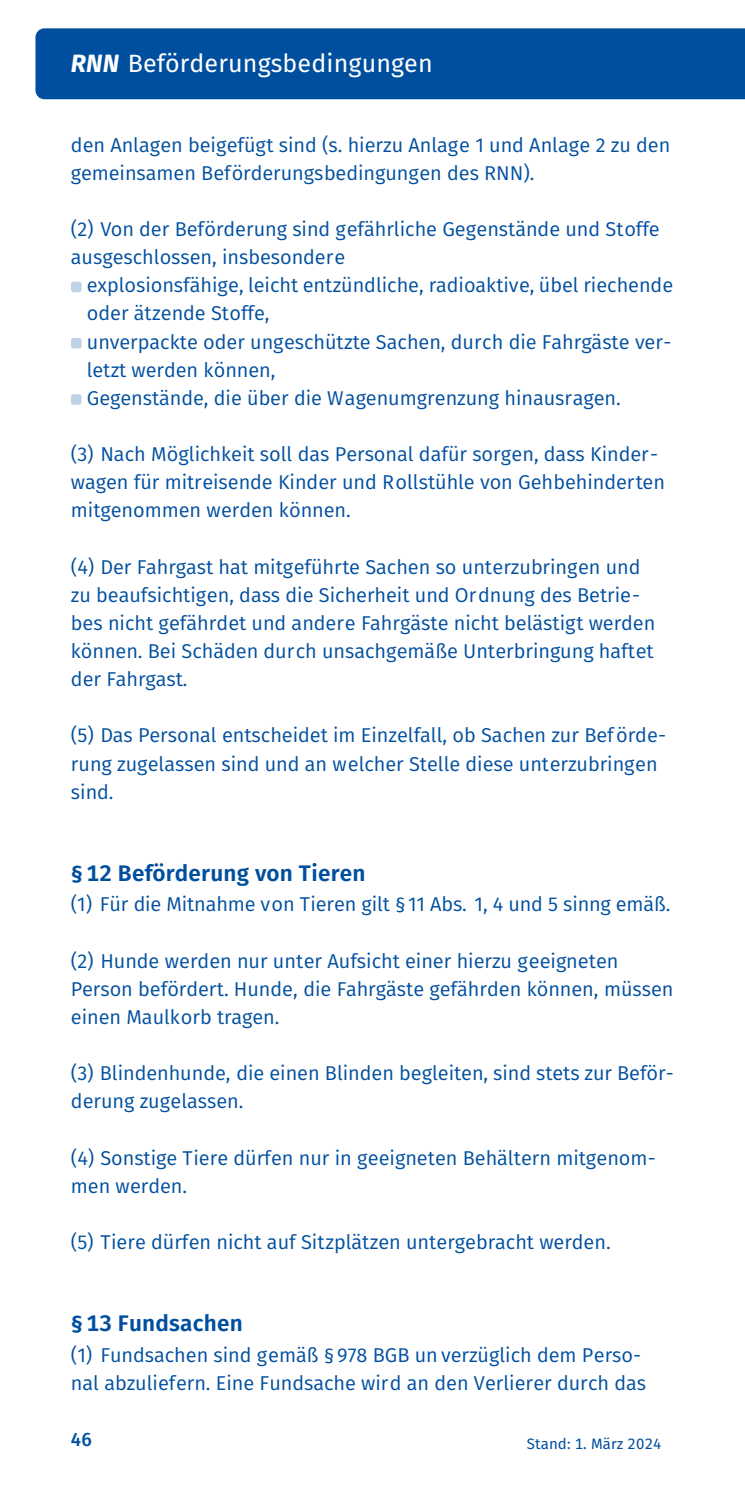
<style>
.page{position:relative;width:745px;height:1489px;background:#fff}
.page>*{position:absolute;margin:0;border:0;box-sizing:border-box;transform-origin:0 0}
.t1{font:25px "Fira Sans";letter-spacing:.005em;color:#fff}
.t2{font:600 22.5px "Fira Sans";letter-spacing:.01em;color:#004f9f}
.t3{font:20px/28px "Fira Sans";color:#004f9f}
.t4{font:500 18.75px "Fira Sans";color:#004f9f}
.t5{font:15px "Fira Sans";letter-spacing:.005em;color:#004f9f}
.s1{font-weight:700;font-style:italic}
</style>
<div class="page">
<div style="left:35px;top:28px;width:709px;height:71px;background:#004f9f"></div>
<div style="left:71px;top:281px;width:10px;height:11px;background:#bfd3e7;border-radius:3px"></div>
<div style="left:71px;top:338px;width:10px;height:10px;background:#bfd3e7;border-radius:3px"></div>
<div style="left:71px;top:394px;width:10px;height:11px;background:#bfd3e7;border-radius:3px"></div>
<p class="t1" style="left:71px;top:45px;width:363px"><span class="s1">RNN</span> Beförderungsbedingungen</p>
<p class="t3" style="left:71px;top:130px;width:600px">den Anlagen beigefügt sind (s. hierzu Anlage 1 und Anlage 2 zu den gemeinsamen Beförderungsbedingungen des RNN).</p>
<p class="t3" style="left:71px;top:214px;width:590px">(2) Von der Beförderung sind gefährliche Gegenstände und Stoffe ausgeschlossen, insbesondere</p>
<p class="t3" style="left:87px;top:271px;width:587px">explosionsfähige, leicht entzündliche, radioaktive, übel riechende oder ätzende Stoffe,<br>unverpackte oder ungeschützte Sachen, durch die Fahrgäste ver&shy;letzt werden können,<br>Gegenstände, die über die Wagenumgrenzung hinausragen.</p>
<p class="t3" style="left:71px;top:439px;width:595px">(3) Nach Möglichkeit soll das Personal dafür sorgen, dass Kinder&shy;wagen für mitreisende Kinder und Rollstühle von Gehbehinderten mitgenommen werden können.</p>
<p class="t3" style="left:71px;top:552px;width:585px">(4) Der Fahrgast hat mitgeführte Sachen so unterzubringen und zu beaufsichtigen, dass die Sicherheit und Ordnung des Betrie&shy;bes nicht gefährdet und andere Fahrgäste nicht belästigt werden können. Bei Schäden durch unsachgemäße Unterbringung haftet der Fahrgast.</p>
<p class="t3" style="left:71px;top:721px;width:596px">(5) Das Personal entscheidet im Einzelfall, ob Sachen zur Beförde&shy;rung zugelassen sind und an welcher Stelle diese unterzubringen sind.</p>
<p class="t2" style="left:71px;top:854px;width:296px">§ 12 Beförderung von Tieren</p>
<p class="t3" style="left:71px;top:889px;width:600px">(1) Für die Mitnahme von Tieren gilt §11 Abs. 1, 4 und 5 sinng emäß.</p>
<p class="t3" style="left:71px;top:946px;width:603px">(2) Hunde werden nur unter Aufsicht einer hierzu geeigneten<br>Person befördert. Hunde, die Fahrgäste gefährden können, müssen einen Maulkorb tragen.</p>
<p class="t3" style="left:71px;top:1058px;width:604px">(3) Blindenhunde, die einen Blinden begleiten, sind stets zur Beför&shy;derung zugelassen.</p>
<p class="t3" style="left:71px;top:1143px;width:586px">(4) Sonstige Tiere dürfen nur in geeigneten Behältern mitgenom&shy;men werden.</p>
<p class="t3" style="left:71px;top:1227px;width:541px">(5) Tiere dürfen nicht auf Sitzplätzen untergebracht werden.</p>
<p class="t2" style="left:71px;top:1304px;width:173px">§ 13 Fundsachen</p>
<p class="t3" style="left:71px;top:1339px;width:576px">(1) Fundsachen sind gemäß § 978 BGB un verzüglich dem Perso&shy;nal abzuliefern. Eine Fundsache wird an den Verlierer durch das</p>
<p class="t4" style="left:71px;top:1423px;width:22px">46</p>
<p class="t5" style="left:526px;top:1431px;width:136px">Stand: 1. März 2024</p>
</div>
